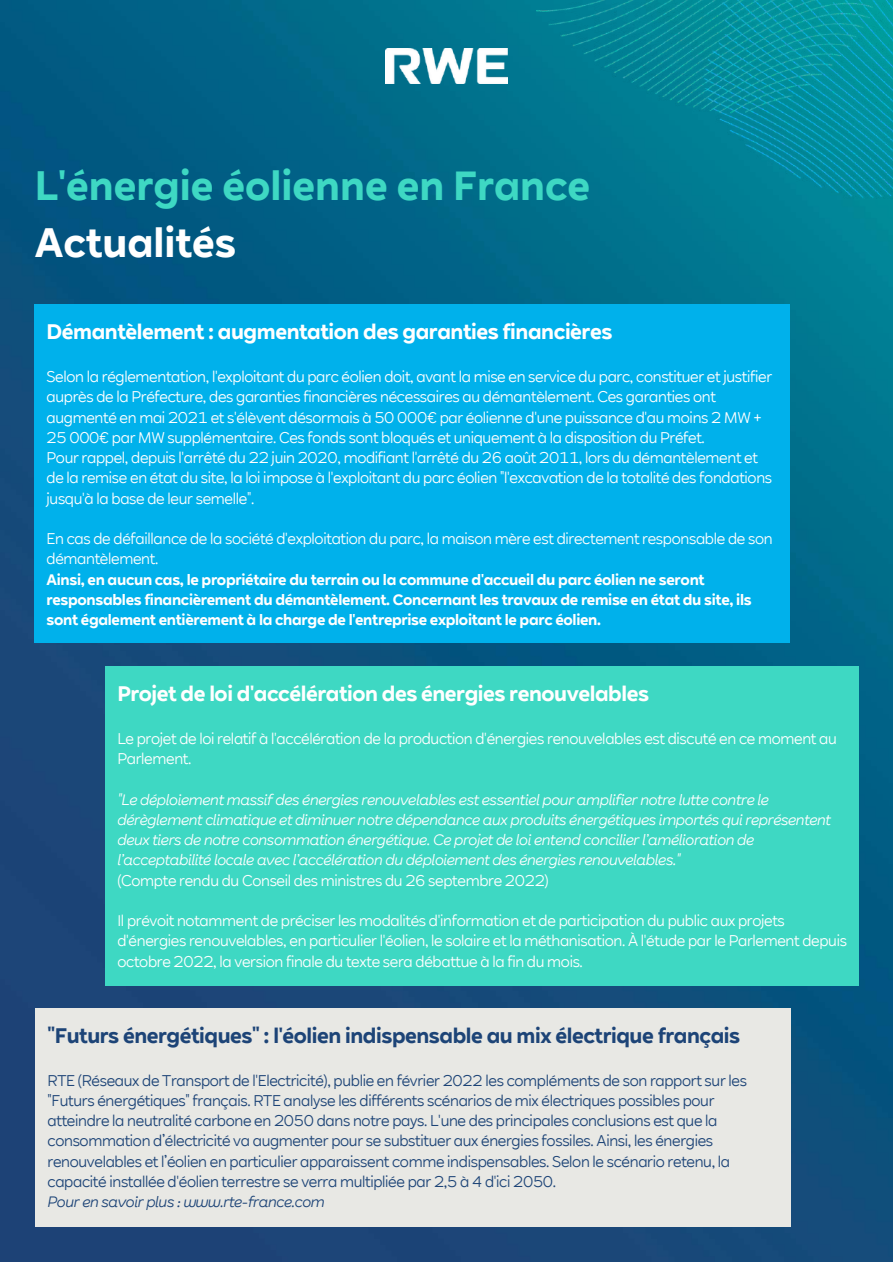
<style>
.page{position:relative;width:893px;height:1264px;background:#fff}
.page>*{position:absolute;margin:0;border:0;box-sizing:border-box;transform-origin:0 0}
.t1{font:700 40.5px "RWE Sans";color:#3ed8c3}
.t2{font:700 40.5px "RWE Sans";color:#fff}
.t3{font:700 21px "RWE Sans";letter-spacing:-.02em;color:#fff}
.t4{font:700 21px "RWE Sans";letter-spacing:-.02em;color:#1d4477}
.t5{font:15px/20.2px "RWE Sans";letter-spacing:-.02em;color:#fff}
.t6{font:15px/20.2px "RWE Sans";letter-spacing:-.02em;color:#1d4477}
.t7{font:italic 15px/20.2px "RWE Sans";letter-spacing:-.02em;color:#fff}
.t8{font:700 15px/20.2px "RWE Sans";letter-spacing:-.02em;color:#fff}
.t9{font:italic 15px "RWE Sans";letter-spacing:-.02em;color:#1d4477}
</style>
<div class="page">
<img style="left:0;top:0;width:892px;height:1261px">
<img style="left:536px;top:0;width:356px;height:198px">
<img style="left:385px;top:49px;width:122px;height:35px">
<div style="left:34px;top:304px;width:755px;height:339px;background:#00b1eb"></div>
<div style="left:105px;top:666px;width:753px;height:319px;background:#3ed8c3"></div>
<div style="left:35px;top:1008px;width:755px;height:218px;background:#e8e8e4"></div>
<h1 class="t1" style="left:35px;top:161px;width:557px">L'énergie éolienne en France</h1>
<h1 class="t2" style="left:35px;top:217px;width:203px">Actualités</h1>
<h2 class="t3" style="left:47px;top:319px;width:567px">Démantèlement : augmentation des garanties financières</h2>
<p class="t5" style="left:47px;top:366px;width:727px">Selon la réglementation, l'exploitant du parc éolien doit, avant la mise en service du parc, constituer et justifier auprès de la Préfecture, des garanties financières nécessaires au démantèlement. Ces garanties ont augmenté en mai 2021 et s'élèvent désormais à 50 000€ par éolienne d'une puissance d'au moins 2 MW + 25 000€ par MW supplémentaire. Ces fonds sont bloqués et uniquement à la disposition du Préfet.<br>Pour rappel, depuis l'arrêté du 22 juin 2020, modifiant l'arrêté du 26 août 2011, lors du démantèlement et de la remise en état du site, la loi impose à l'exploitant du parc éolien "l'excavation de la totalité des fondations jusqu'à la base de leur semelle".</p>
<p class="t5" style="left:47px;top:528px;width:727px">En cas de défaillance de la société d'exploitation du parc, la maison mère est directement responsable de son démantèlement.</p>
<p class="t8" style="left:47px;top:569px;width:706px">Ainsi, en aucun cas, le propriétaire du terrain ou la commune d'accueil du parc éolien ne seront responsables financièrement du démantèlement. Concernant les travaux de remise en état du site, ils sont également entièrement à la charge de l'entreprise exploitant le parc éolien.</p>
<h2 class="t3" style="left:117px;top:681px;width:533px">Projet de loi d'accélération des énergies renouvelables</h2>
<p class="t5" style="left:117px;top:728px;width:721px">Le projet de loi relatif à l'accélération de la production d'énergies renouvelables est discuté en ce moment au<br>Parlement.</p>
<p class="t7" style="left:117px;top:789px;width:715px">"Le déploiement massif des énergies renouvelables est essentiel pour amplifier notre lutte contre le dérèglement climatique et diminuer notre dépendance aux produits énergétiques importés qui représentent deux tiers de notre consommation énergétique. Ce projet de loi entend concilier l’amélioration de l’acceptabilité locale avec l’accélération du déploiement des énergies renouvelables."</p>
<p class="t5" style="left:117px;top:870px;width:433px">(Compte rendu du Conseil des ministres du 26 septembre 2022)</p>
<p class="t5" style="left:117px;top:910px;width:731px">Il prévoit notamment de préciser les modalités d'information et de participation du public aux projets d'énergies renouvelables, en particulier l'éolien, le solaire et la méthanisation. À l'étude par le Parlement depuis octobre 2022, la version finale du texte sera débattue à la fin du mois.</p>
<h2 class="t4" style="left:48px;top:1022px;width:694px">"Futurs énergétiques" : l'éolien indispensable au mix électrique français</h2>
<p class="t6" style="left:48px;top:1070px;width:701px">RTE (Réseaux de Transport de l'Electricité), publie en février 2022 les compléments de son rapport sur les "Futurs énergétiques" français. RTE analyse les différents scénarios de mix électriques possibles pour atteindre la neutralité carbone en 2050 dans notre pays. L'une des principales conclusions est que la consommation d’électricité va augmenter pour se substituer aux énergies fossiles. Ainsi, les énergies renouvelables et l’éolien en particulier apparaissent comme indispensables. Selon le scénario retenu, la capacité installée d'éolien terrestre se verra multipliée par 2,5 à 4 d'ici 2050.</p>
<p class="t9" style="left:48px;top:1192px;width:279px">Pour en savoir plus : www.rte-france.com</p>
</div>
